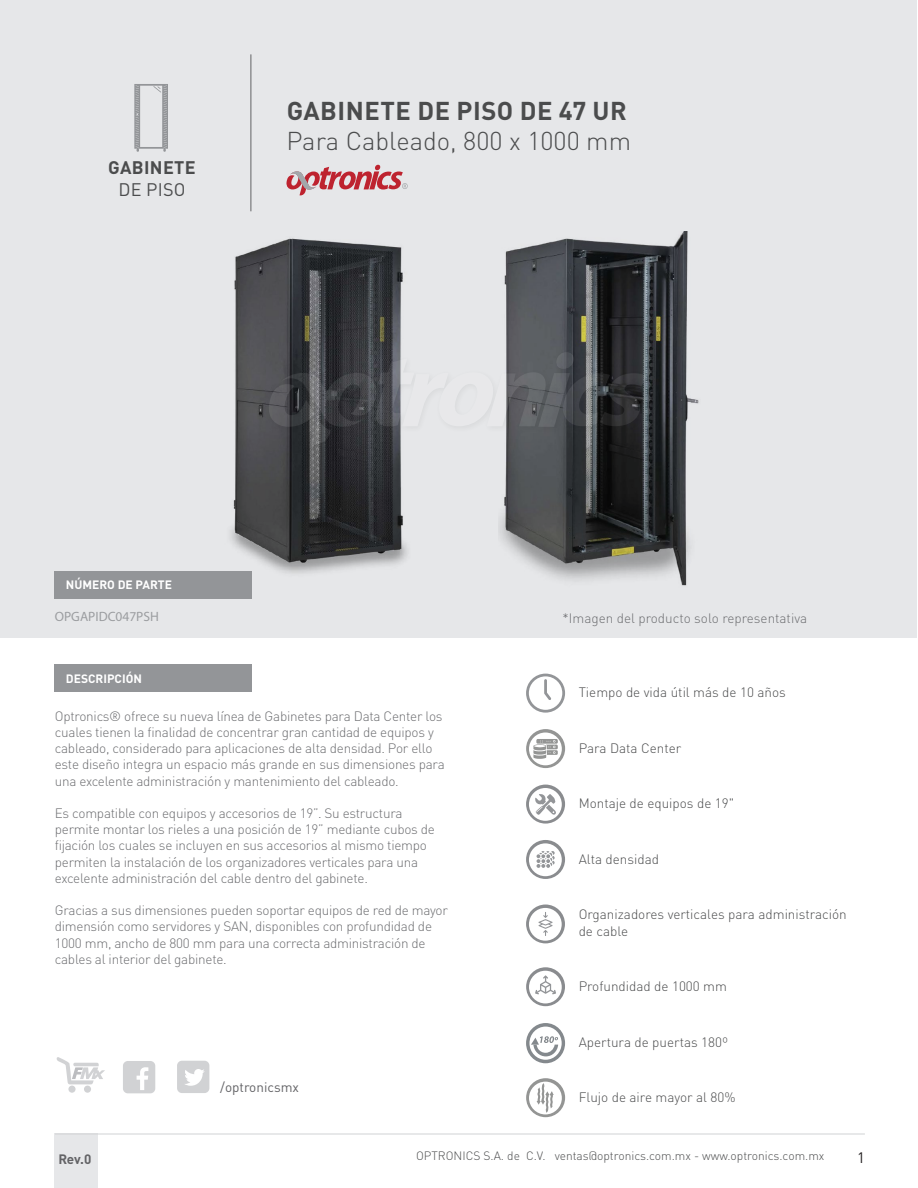
<style>
.page{position:relative;width:918px;height:1188px;background:#fff}
.page>*{position:absolute;margin:0;border:0;box-sizing:border-box;transform-origin:0 0}
.t1{font:300 25.5px "DIN Pro";color:#4b4c4d}
.t2{font:700 25.5px "DIN Pro";letter-spacing:.02em;color:#4b4c4d}
.t3{font:700 18px "DIN Pro";letter-spacing:.02em;color:#4b4c4d}
.t4{font:18px "DIN Pro";letter-spacing:.01em;color:#4b4c4d}
.t5{font:15px "DIN Pro";color:#231f20}
.Cuerpo_de_texto{font:300 13.5px/16.2px "DIN Pro";letter-spacing:-.02em;color:#6c6d70}
.Highlight{font:300 13.5px/16.5px "DIN Pro";color:#4b4c4d}
.Cuerpo_de_texto-2{font:300 13.5px "DIN Pro";color:#6c6d70}
.Clave{font:13.5px "Myriad Pro";color:#9b9da0}
.t6{font:13.5px "DIN Pro";color:#636366}
.t7{font:700 13.5px "DIN Pro";color:#636366}
.t8{font:300 12px "DIN Pro";color:#4b4c4d}
.Sub_titulo_negro{font:700 12px "DIN Pro";color:#fff}
</style>
<div class="page">
<div style="left:1px;top:0;width:916px;height:638px;background:#e6e7e9"></div>
<div style="left:54px;top:1134px;width:44px;height:54px;background:#e6e7e9"></div>
<hr style="left:55px;top:1134px;width:810px;height:1px;background:#d1d2d4">
<hr style="left:251px;top:54px;width:1px;height:157px;background:#636366">
<svg style="left:286px;top:165px;width:122px;height:30px"></svg>
<svg style="left:134px;top:84px;width:34px;height:68px"></svg>
<div style="left:54px;top:665px;width:198px;height:27px;background:#939598"></div>
<div style="left:54px;top:571px;width:198px;height:27px;background:#939598"></div>
<div style="left:68px;top:1086px;width:8px;height:7px;background:#d1d2d4;border-radius:50%"></div>
<div style="left:84px;top:1086px;width:7px;height:7px;background:#d1d2d4;border-radius:50%"></div>
<svg style="left:56px;top:1057px;width:49px;height:27px"></svg>
<div style="left:123px;top:1061px;width:32px;height:32px;background:#d1d2d4;border-radius:5px"></div>
<svg style="left:137px;top:1067px;width:11px;height:23px"></svg>
<div style="left:177px;top:1061px;width:32px;height:32px;background:#d1d2d4;border-radius:5px"></div>
<svg style="left:185px;top:1069px;width:20px;height:17px"></svg>
<svg style="left:526px;top:674px;width:39px;height:39px"></svg>
<img style="left:230px;top:238px;width:178px;height:336px">
<img style="left:499px;top:232px;width:200px;height:354px">
<svg style="left:526px;top:1023px;width:39px;height:40px"></svg>
<svg style="left:526px;top:785px;width:39px;height:39px"></svg>
<svg style="left:526px;top:840px;width:39px;height:39px"></svg>
<svg style="left:526px;top:905px;width:39px;height:38px"></svg>
<svg style="left:526px;top:967px;width:39px;height:39px"></svg>
<img style="left:263px;top:346px;width:392px;height:108px">
<svg style="left:268px;top:352px;width:378px;height:93px"></svg>
<svg style="left:526px;top:729px;width:39px;height:39px"></svg>
<svg style="left:526px;top:1078px;width:39px;height:39px"></svg>
<h2 class="t3" style="left:108px;top:153px;width:89px">GABINETE</h2>
<h2 class="t4" style="left:118px;top:177px;width:68px">DE PISO</h2>
<h1 class="t2" style="left:287px;top:89px;width:342px">GABINETE DE PISO DE 47 UR</h1>
<h1 class="t1" style="left:286px;top:121px;width:346px">Para Cableado, 800 x 1000 mm</h1>
<p class="Sub_titulo_negro" style="left:66px;top:575px;width:108px">NÚMERO DE PARTE</p>
<p class="Clave" style="left:55px;top:608px;width:106px">OPGAPIDC047PSH</p>
<p class="Sub_titulo_negro" style="left:66px;top:668px;width:78px">DESCRIPCIÓN</p>
<p class="Cuerpo_de_texto-2" style="left:562px;top:608px;width:246px">*Imagen del producto solo representativa</p>
<p class="Highlight" style="left:579px;top:683px;width:209px">Tiempo de vida útil más de 10 años</p>
<p class="Cuerpo_de_texto" style="left:55px;top:707px;width:392px">Optronics® ofrece su nueva línea de Gabinetes para Data Center los cuales tienen la finalidad de concentrar gran cantidad de equipos y cableado, considerado para aplicaciones de alta densidad. Por ello este diseño integra un espacio más grande en sus dimensiones para una excelente administración y mantenimiento del cableado.</p>
<p class="Cuerpo_de_texto" style="left:55px;top:804px;width:382px">Es compatible con equipos y accesorios de 19”. Su estructura permite montar los rieles a una posición de 19” mediante cubos de fijación los cuales se incluyen en sus accesorios al mismo tiempo permiten la instalación de los organizadores verticales para una excelente administración del cable dentro del gabinete.</p>
<p class="Cuerpo_de_texto" style="left:55px;top:901px;width:395px">Gracias a sus dimensiones pueden soportar equipos de red de mayor dimensión como servidores y SAN, disponibles con profundidad de 1000 mm, ancho de 800 mm para una correcta administración de cables al interior del gabinete.</p>
<p class="t6" style="left:220px;top:1078px;width:80px">/optronicsmx</p>
<p class="Highlight" style="left:579px;top:738px;width:104px">Para Data Center</p>
<p class="Highlight" style="left:579px;top:794px;width:157px">Montaje de equipos de 19"</p>
<p class="Highlight" style="left:579px;top:849px;width:82px">Alta densidad</p>
<p class="Highlight" style="left:579px;top:905px;width:270px">Organizadores verticales para administración de cable</p>
<p class="Highlight" style="left:579px;top:977px;width:150px">Profundidad de 1000 mm</p>
<p class="Highlight" style="left:579px;top:1032px;width:151px">Apertura de puertas 180º</p>
<p class="Highlight" style="left:579px;top:1088px;width:158px">Flujo de aire mayor al 80%</p>
<p class="t7" style="left:58px;top:1148px;width:34px">Rev.0</p>
<p class="t8" style="left:416px;top:1147px;width:410px">OPTRONICS S.A. de C.V. ventas@optronics.com.mx - www.optronics.com.mx</p>
<p class="t5" style="left:857px;top:1148px;width:9px">1</p>
</div>
